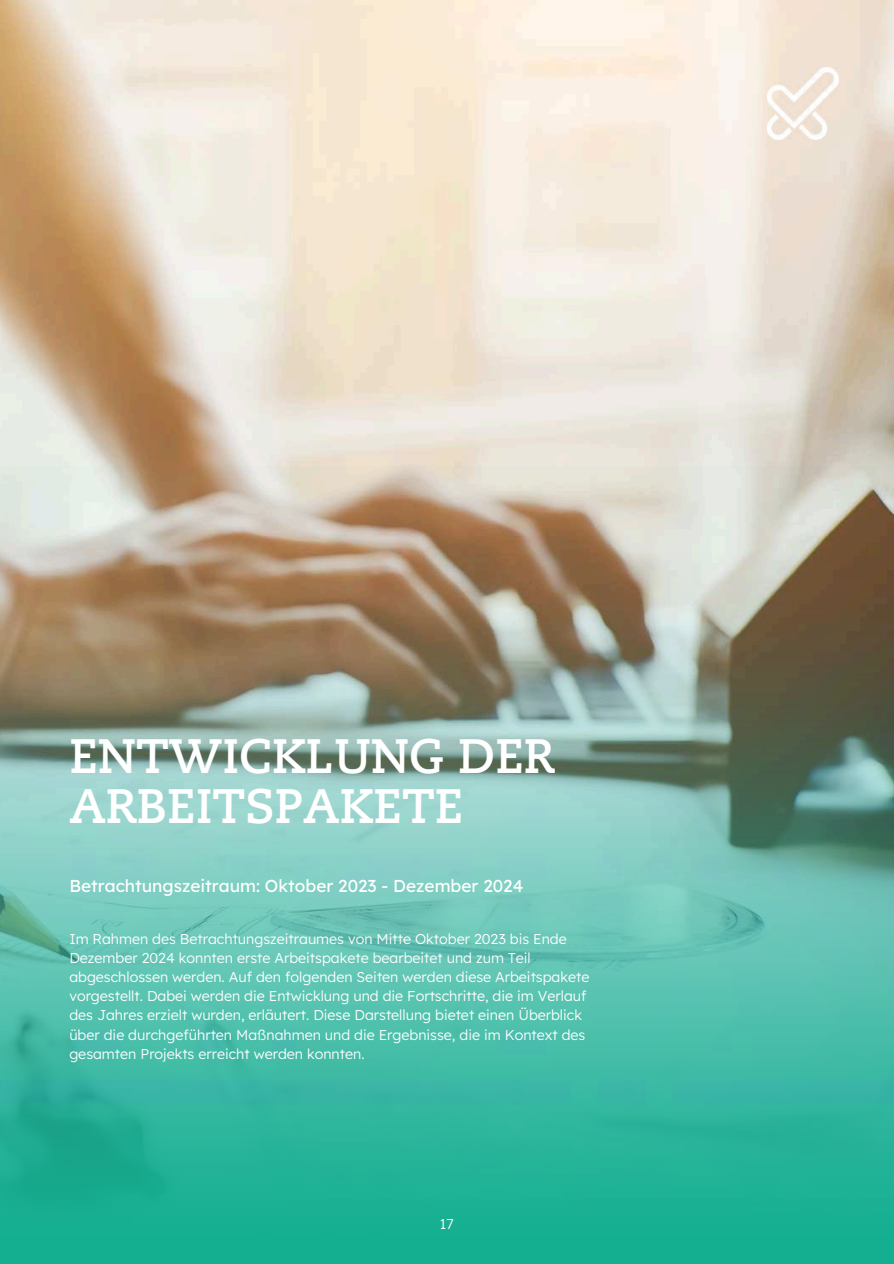
<style>
.page{position:relative;width:894px;height:1264px;background:#fff}
.page>*{position:absolute;margin:0;border:0;box-sizing:border-box;transform-origin:0 0}
.t1{font:700 48px/49.5px "Caecilia LT Pro 75";color:#fff}
.t2{font:17.25px "Lexend";color:#fff}
.t3{font:300 14.25px/19.2px "Lexend";color:#fefefe}
</style>
<div class="page">
<img style="left:0;top:0;width:893px;height:466px">
<img style="left:766px;top:67px;width:71px;height:71px">
<img style="left:767px;top:69px;width:70px;height:71px">
<img style="left:0;top:466px;width:893px;height:797px">
<h1 class="t1" style="left:69px;top:730px;width:487px">ENTWICKLUNG DER<br>ARBEITSPAKETE</h1>
<p class="t2" style="left:69px;top:873px;width:455px">Betrachtungszeitraum: Oktober 2023 - Dezember 2024</p>
<p class="t3" style="left:69px;top:928px;width:521px">Im Rahmen des Betrachtungszeitraumes von Mitte Oktober 2023 bis Ende Dezember 2024 konnten erste Arbeitspakete bearbeitet und zum Teil abgeschlossen werden. Auf den folgenden Seiten werden diese Arbeitspakete vorgestellt. Dabei werden die Entwicklung und die Fortschritte, die im Verlauf des Jahres erzielt wurden, erläutert. Diese Darstellung bietet einen Überblick über die durchgeführten Maßnahmen und die Ergebnisse, die im Kontext des gesamten Projekts erreicht werden konnten.</p>
<p class="t3" style="left:440px;top:1213px;width:15px">17</p>
</div>
